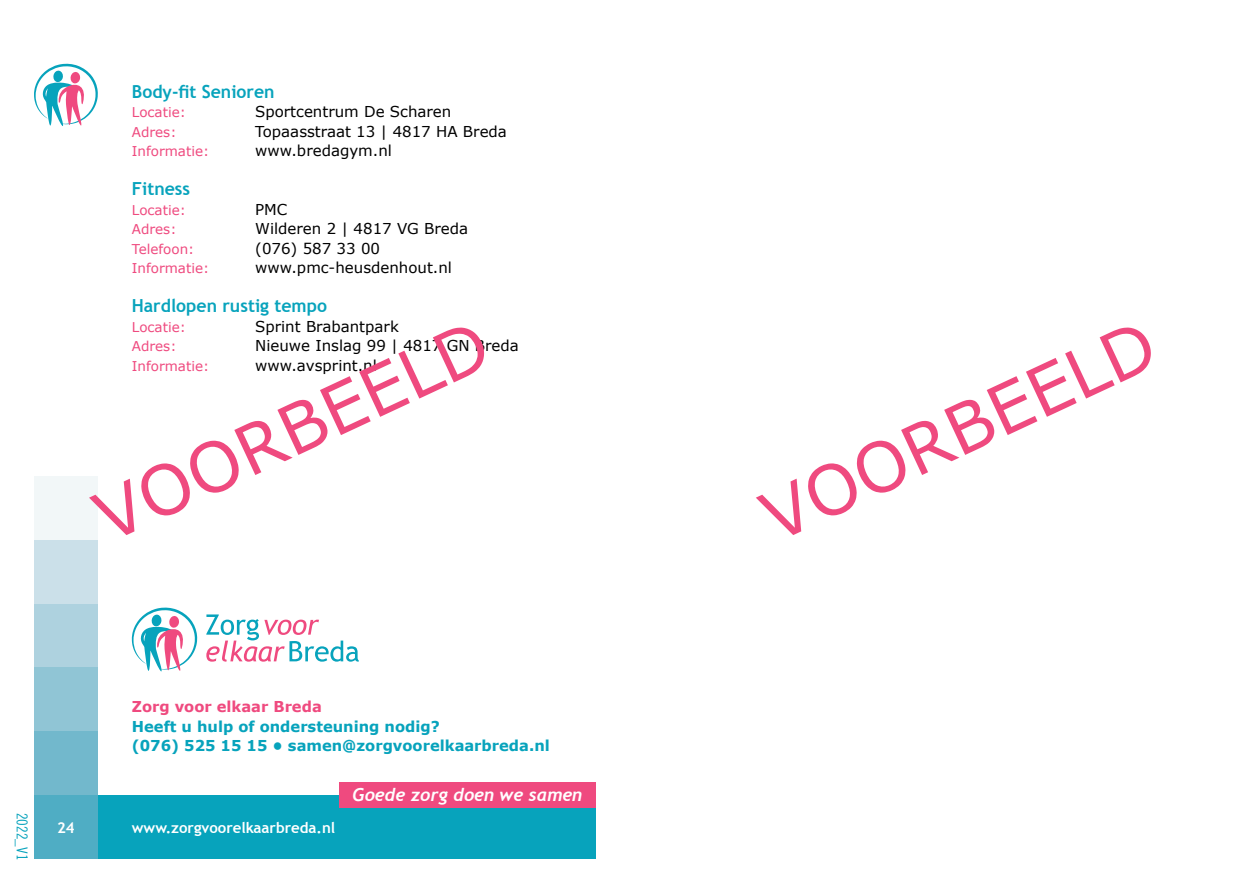
<style>
.page{position:relative;width:1259px;height:893px;background:#fff}
.page>*{position:absolute;margin:0;border:0;box-sizing:border-box;transform-origin:0 0}
.t1{font:68.4px "Verdana";color:#ef4a7f}
.t2{font:700 18px "Trebuchet MS";color:#07a3bc}
.t3{font:italic 700 17.85px "Trebuchet";color:#fff}
.t4{font:15px "Verdana";color:#000}
.t5{font:700 15px/19.5px "Verdana";color:#07a3bc}
.t6{font:700 15px "Trebuchet MS";color:#fff}
.t7{font:700 15px "Verdana";color:#ef4a7f}
.t8{font:15px "Trade Gothic Cond Eighteen";color:#07a3bc}
.t9{font:13.5px "Verdana";color:#ef4a7f}
</style>
<div class="page">
<div style="left:34px;top:795px;width:561px;height:64px;background:#07a3bc"></div>
<div style="left:34px;top:540px;width:64px;height:64px;background:#cbe0e9"></div>
<div style="left:34px;top:604px;width:64px;height:64px;background:#aed2df"></div>
<div style="left:34px;top:668px;width:64px;height:63px;background:#90c5d5"></div>
<div style="left:34px;top:731px;width:64px;height:64px;background:#72b8cc"></div>
<div style="left:34px;top:476px;width:64px;height:64px;background:#f2f7f8"></div>
<div style="left:34px;top:795px;width:64px;height:64px;background:#4fadc4"></div>
<svg style="left:34px;top:63px;width:64px;height:63px"></svg>
<svg style="left:206px;top:614px;width:153px;height:48px"></svg>
<svg style="left:132px;top:607px;width:65px;height:64px"></svg>
<div style="left:339px;top:782px;width:256px;height:26px;background:#ef4a7f"></div>
<p class="t2" style="left:132px;top:80px;width:144px">Body-fit Senioren</p>
<p class="t9" style="left:132px;top:103px;width:56px">Locatie:</p>
<p class="t4" style="left:255px;top:101px;width:198px">Sportcentrum De Scharen</p>
<p class="t9" style="left:132px;top:122px;width:46px">Adres:</p>
<p class="t4" style="left:255px;top:121px;width:253px">Topaasstraat 13 | 4817 HA Breda</p>
<p class="t9" style="left:132px;top:142px;width:79px">Informatie:</p>
<p class="t4" style="left:255px;top:140px;width:138px">www.bredagym.nl</p>
<p class="t2" style="left:132px;top:177px;width:60px">Fitness</p>
<p class="t9" style="left:132px;top:200px;width:56px">Locatie:</p>
<p class="t4" style="left:255px;top:199px;width:34px">PMC</p>
<p class="t9" style="left:132px;top:220px;width:46px">Adres:</p>
<p class="t4" style="left:255px;top:218px;width:214px">Wilderen 2 | 4817 VG Breda</p>
<p class="t9" style="left:132px;top:239px;width:64px">Telefoon:</p>
<p class="t4" style="left:255px;top:238px;width:126px">(076) 587 33 00</p>
<p class="t9" style="left:132px;top:259px;width:79px">Informatie:</p>
<p class="t4" style="left:255px;top:257px;width:198px">www.pmc-heusdenhout.nl</p>
<p class="t2" style="left:132px;top:294px;width:197px">Hardlopen rustig tempo</p>
<p class="t9" style="left:132px;top:317px;width:56px">Locatie:</p>
<p class="t4" style="left:255px;top:316px;width:145px">Sprint Brabantpark</p>
<p class="t9" style="left:132px;top:337px;width:46px">Adres:</p>
<p class="t4" style="left:255px;top:335px;width:265px">Nieuwe Inslag 99 | 4817 GN Breda</p>
<p class="t9" style="left:132px;top:356px;width:79px">Informatie:</p>
<p class="t4" style="left:255px;top:355px;width:123px">www.avsprint.nl</p>
<h1 class="t1" style="left:79px;top:478px;width:428px;rotate:-25deg">VOORBEELD</h1>
<h1 class="t1" style="left:745px;top:478px;width:428px;rotate:-25deg">VOORBEELD</h1>
<p class="t8" style="left:31px;top:813px;width:49px;rotate:90deg">2022_V1</p>
<p class="t7" style="left:132px;top:697px;width:191px">Zorg voor elkaar Breda</p>
<p class="t5" style="left:132px;top:716px;width:419px">Heeft u hulp of ondersteuning nodig?<br>(076) 525 15 15 • samen@zorgvoorelkaarbreda.nl</p>
<p class="t6" style="left:57px;top:818px;width:19px">24</p>
<p class="t6" style="left:132px;top:818px;width:205px">www.zorgvoorelkaarbreda.nl</p>
<p class="t3" style="left:352px;top:783px;width:231px">Goede zorg doen we samen</p>
</div>
